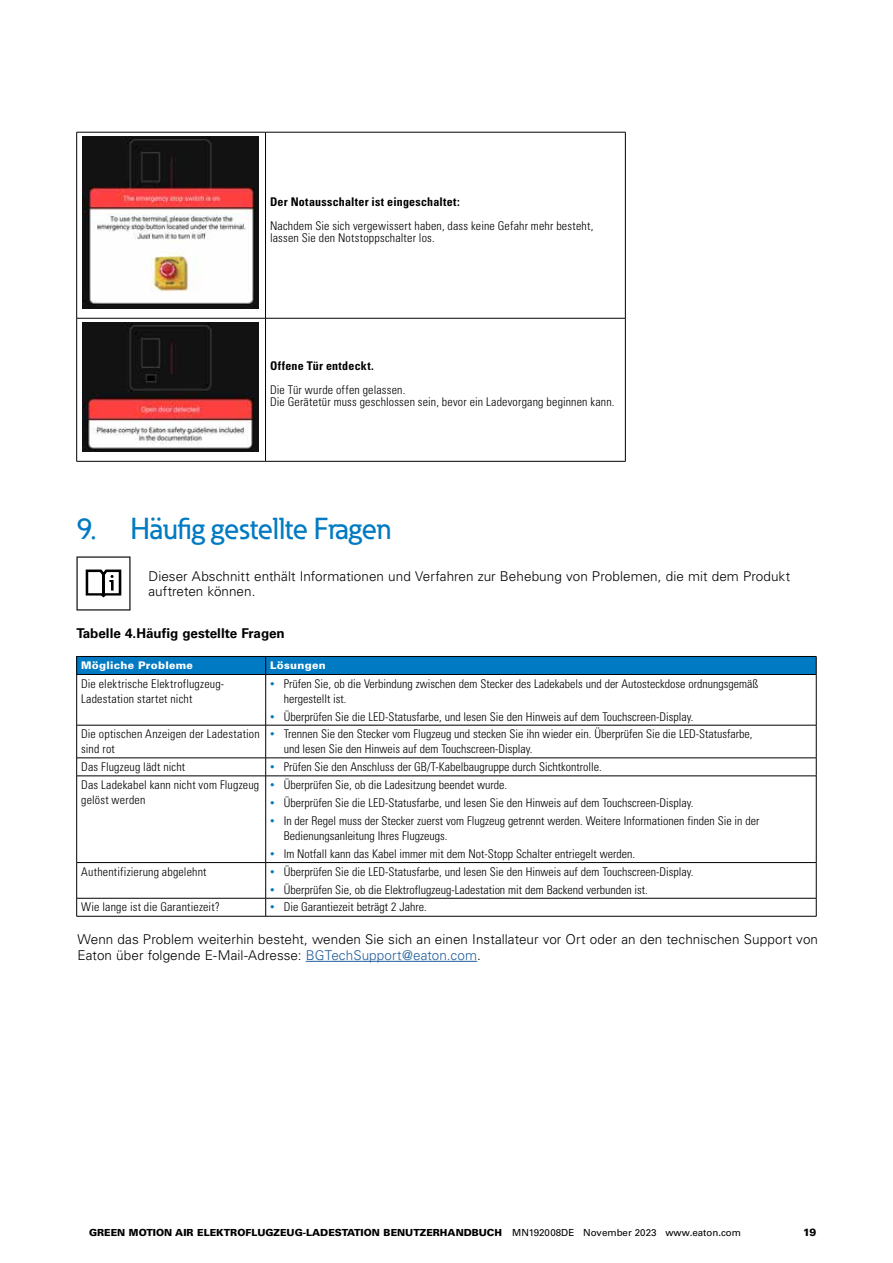
<style>
.page{position:relative;width:893px;height:1263px;background:#fff}
.page>*{position:absolute;margin:0;border:0;box-sizing:border-box;transform-origin:0 0}
.t1{font:500 30px "Eaton";color:#007ac2}
.t2{font:300 13.5px/15.8px "Univers LT Std";letter-spacing:.005em;color:#000}
.t3{font:700 13.5px "Univers LT Std";color:#000}
.t4{font:300 condensed 12px/15px "Univers LT Std";color:#000}
.t5{font:700 condensed 12px "Univers LT Std";letter-spacing:.02em;color:#000}
.t6{font:900 10.5px "Univers LT Std";letter-spacing:.025em;color:#fff}
.t7{font:900 10.5px "Univers LT Std";color:#000}
.t8{font:900 9.75px "Univers LT Std";color:#000}
.s1{font-stretch:normal;font-size:9px;color:#007ac2}
.s2{color:#215e9e}
.s3{font-weight:400}
</style>
<div class="page">
<svg style="left:77px;top:133px;width:188px;height:328px"></svg>
<svg style="left:266px;top:133px;width:359px;height:328px"></svg>
<hr style="left:76px;top:132px;width:190px;height:1px;background:#000">
<hr style="left:266px;top:132px;width:360px;height:1px;background:#000">
<hr style="left:625px;top:132px;width:1px;height:186px;background:#000">
<hr style="left:77px;top:318px;width:189px;height:1px;background:#000">
<hr style="left:266px;top:318px;width:360px;height:1px;background:#000">
<hr style="left:625px;top:318px;width:1px;height:143px;background:#000">
<hr style="left:76px;top:461px;width:190px;height:1px;background:#000">
<hr style="left:266px;top:461px;width:360px;height:1px;background:#000">
<hr style="left:76px;top:132px;width:1px;height:186px;background:#000">
<hr style="left:265px;top:132px;width:1px;height:186px;background:#000">
<hr style="left:76px;top:318px;width:1px;height:143px;background:#000">
<hr style="left:265px;top:318px;width:1px;height:143px;background:#000">
<img style="left:83px;top:137px;width:176px;height:172px">
<img style="left:83px;top:323px;width:176px;height:129px">
<svg style="left:76px;top:556px;width:54px;height:54px"></svg>
<div style="left:77px;top:656px;width:189px;height:18px;background:#007ac2"></div>
<div style="left:266px;top:656px;width:550px;height:18px;background:#007ac2"></div>
<svg style="left:77px;top:675px;width:739px;height:241px"></svg>
<hr style="left:76px;top:656px;width:190px;height:1px;background:#000">
<hr style="left:266px;top:656px;width:550px;height:1px;background:#000">
<svg style="left:816px;top:657px;width:1px;height:17px"></svg>
<hr style="left:77px;top:674px;width:189px;height:1px;background:#000">
<hr style="left:266px;top:674px;width:550px;height:1px;background:#000">
<hr style="left:816px;top:675px;width:1px;height:50px;background:#000">
<hr style="left:77px;top:725px;width:189px;height:1px;background:#000">
<hr style="left:266px;top:725px;width:550px;height:1px;background:#000">
<hr style="left:816px;top:725px;width:1px;height:33px;background:#000">
<hr style="left:77px;top:758px;width:189px;height:1px;background:#000">
<hr style="left:266px;top:758px;width:550px;height:1px;background:#000">
<svg style="left:816px;top:758px;width:1px;height:18px"></svg>
<hr style="left:77px;top:776px;width:189px;height:1px;background:#000">
<hr style="left:266px;top:776px;width:550px;height:1px;background:#000">
<hr style="left:816px;top:776px;width:1px;height:86px;background:#000">
<hr style="left:77px;top:862px;width:189px;height:1px;background:#000">
<hr style="left:266px;top:862px;width:550px;height:1px;background:#000">
<hr style="left:816px;top:863px;width:1px;height:35px;background:#000">
<hr style="left:77px;top:898px;width:189px;height:1px;background:#000">
<hr style="left:266px;top:898px;width:550px;height:1px;background:#000">
<svg style="left:816px;top:898px;width:1px;height:18px"></svg>
<hr style="left:76px;top:916px;width:190px;height:1px;background:#000">
<hr style="left:266px;top:916px;width:550px;height:1px;background:#000">
<svg style="left:76px;top:657px;width:1px;height:17px"></svg>
<svg style="left:265px;top:657px;width:1px;height:17px"></svg>
<hr style="left:76px;top:674px;width:1px;height:51px;background:#000">
<hr style="left:265px;top:675px;width:1px;height:50px;background:#000">
<hr style="left:76px;top:725px;width:1px;height:33px;background:#000">
<hr style="left:265px;top:725px;width:1px;height:33px;background:#000">
<svg style="left:76px;top:758px;width:1px;height:18px"></svg>
<svg style="left:265px;top:758px;width:1px;height:18px"></svg>
<hr style="left:76px;top:776px;width:1px;height:86px;background:#000">
<hr style="left:265px;top:776px;width:1px;height:86px;background:#000">
<hr style="left:76px;top:862px;width:1px;height:36px;background:#000">
<hr style="left:265px;top:863px;width:1px;height:35px;background:#000">
<svg style="left:76px;top:898px;width:1px;height:18px"></svg>
<svg style="left:265px;top:898px;width:1px;height:18px"></svg>
<hr style="left:306px;top:961px;width:171px;height:1px;background:#215e9e">
<p class="t5" style="left:270px;top:194px;width:191px">Der Notausschalter ist eingeschaltet:</p>
<p class="t4" style="left:270px;top:219px;width:325px;line-height:12px">Nachdem Sie sich vergewissert haben, dass keine Gefahr mehr besteht, lassen Sie den Notstoppschalter los.</p>
<p class="t5" style="left:270px;top:358px;width:105px">Offene Tür entdeckt.</p>
<p class="t4" style="left:270px;top:384px;width:346px;line-height:12px">Die Tür wurde offen gelassen.<br>Die Gerätetür muss geschlossen sein, bevor ein Ladevorgang beginnen kann.</p>
<h1 class="t1" style="left:76px;top:510px;width:316px">9. Häufig gestellte Fragen</h1>
<p class="t2" style="left:148px;top:568px;width:643px">Dieser Abschnitt enthält Informationen und Verfahren zur Behebung von Problemen, die mit dem Produkt auftreten können.</p>
<p class="t3" style="left:77px;top:626px;width:210px">Tabelle 4.Häufig gestellte Fragen</p>
<p class="t6" style="left:81px;top:659px;width:113px">Mögliche Probleme</p>
<p class="t6" style="left:270px;top:659px;width:57px">Lösungen</p>
<p class="t4" style="left:81px;top:676px;width:145px">Die elektrische Elektroflugzeug-<br>Ladestation startet nicht</p>
<p class="t4" style="left:284px;top:676px;width:476px;text-indent:-14px"><span class="s1">•</span> Prüfen Sie, ob die Verbindung zwischen dem Stecker des Ladekabels und der Autosteckdose ordnungsgemäß hergestellt ist.</p>
<p class="t4" style="left:270px;top:709px;width:425px"><span class="s1">•</span> Überprüfen Sie die LED-Statusfarbe, und lesen Sie den Hinweis auf dem Touchscreen-Display.</p>
<p class="t4" style="left:81px;top:727px;width:180px">Die optischen Anzeigen der Ladestation sind rot</p>
<p class="t4" style="left:284px;top:727px;width:470px;text-indent:-14px"><span class="s1">•</span> Trennen Sie den Stecker vom Flugzeug und stecken Sie ihn wieder ein. Überprüfen Sie die LED-Statusfarbe, und lesen Sie den Hinweis auf dem Touchscreen-Display.</p>
<p class="t4" style="left:81px;top:759px;width:106px">Das Flugzeug lädt nicht</p>
<p class="t4" style="left:270px;top:759px;width:333px"><span class="s1">•</span> Prüfen Sie den Anschluss der GB/T-Kabelbaugruppe durch Sichtkontrolle.</p>
<p class="t4" style="left:81px;top:777px;width:180px">Das Ladekabel kann nicht vom Flugzeug gelöst werden</p>
<p class="t4" style="left:270px;top:777px;width:238px"><span class="s1">•</span> Überprüfen Sie, ob die Ladesitzung beendet wurde.</p>
<p class="t4" style="left:270px;top:795px;width:425px"><span class="s1">•</span> Überprüfen Sie die LED-Statusfarbe, und lesen Sie den Hinweis auf dem Touchscreen-Display.</p>
<p class="t4" style="left:284px;top:813px;width:477px;text-indent:-14px"><span class="s1">•</span> In der Regel muss der Stecker zuerst vom Flugzeug getrennt werden. Weitere Informationen finden Sie in der<br>Bedienungsanleitung Ihres Flugzeugs.</p>
<p class="t4" style="left:270px;top:846px;width:366px"><span class="s1">•</span> Im Notfall kann das Kabel immer mit dem Not-Stopp Schalter entriegelt werden.</p>
<p class="t4" style="left:81px;top:864px;width:127px">Authentifizierung abgelehnt</p>
<p class="t4" style="left:270px;top:864px;width:425px"><span class="s1">•</span> Überprüfen Sie die LED-Statusfarbe, und lesen Sie den Hinweis auf dem Touchscreen-Display.</p>
<p class="t4" style="left:270px;top:882px;width:379px"><span class="s1">•</span> Überprüfen Sie, ob die Elektroflugzeug-Ladestation mit dem Backend verbunden ist.</p>
<p class="t4" style="left:81px;top:900px;width:140px">Wie lange ist die Garantiezeit?</p>
<p class="t4" style="left:270px;top:900px;width:158px"><span class="s1">•</span> Die Garantiezeit beträgt 2 Jahre.</p>
<p class="t2" style="left:77px;top:931px;width:742px">Wenn das Problem weiterhin besteht, wenden Sie sich an einen Installateur vor Ort oder an den technischen Support von<br>Eaton über folgende E-Mail-Adresse: <span class="s2">BGTechSupport@eaton.com</span>.</p>
<p class="t8" style="left:89px;top:1227px;width:653px">GREEN MOTION AIR ELEKTROFLUGZEUG-LADESTATION BENUTZERHANDBUCH <span class="s3">MN192008DE November 2023 www.eaton.com</span></p>
<p class="t7" style="left:803px;top:1225px;width:15px">19</p>
</div>
